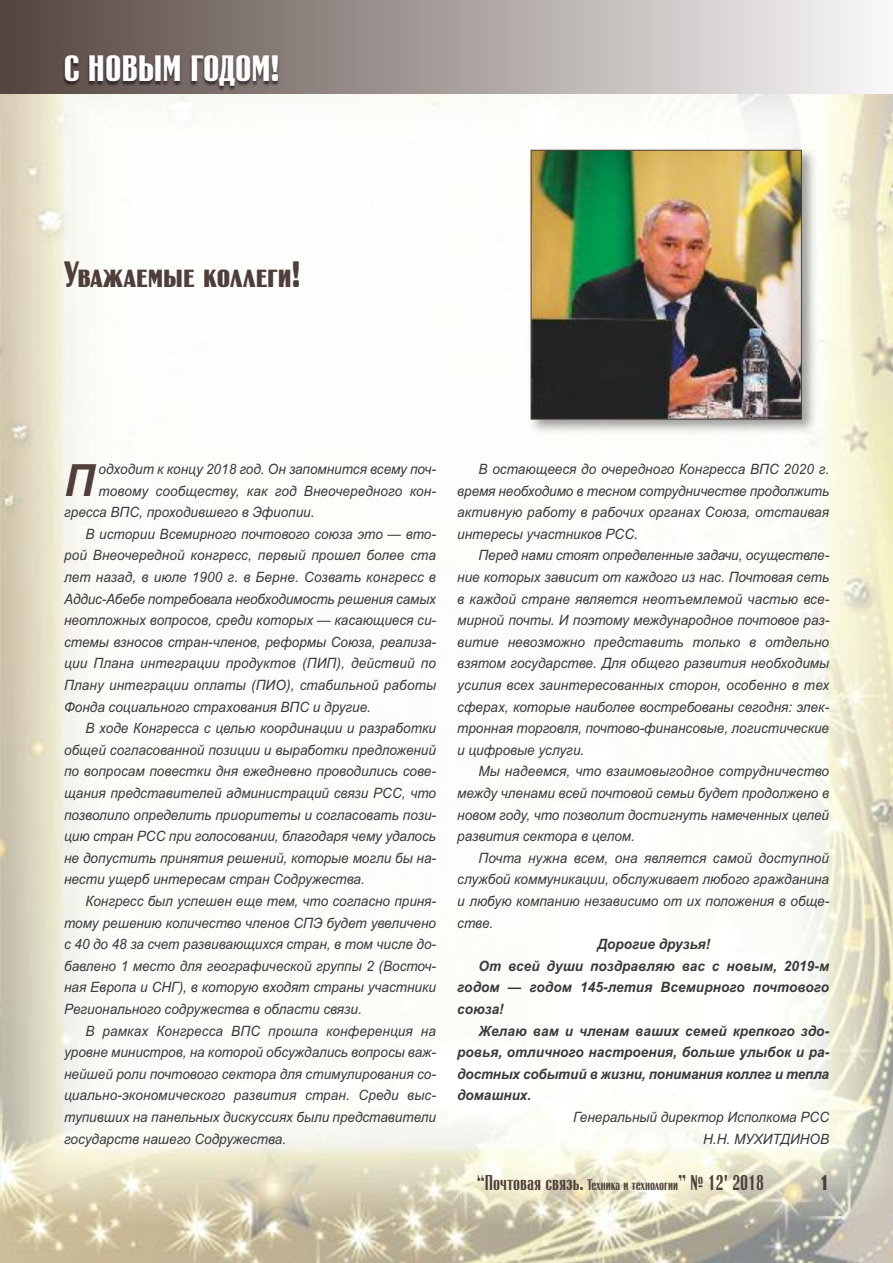
<style>
.page{position:relative;width:893px;height:1263px;background:#fff}
.page>*{position:absolute;margin:0;border:0;box-sizing:border-box;transform-origin:0 0}
.t1{font:italic 700 44.4px "Arial";color:#4f3f3a;scale:.95 1}
.t2{font:700 36px "Rubrica Small Caps";color:#4f3f3a}
.t3{font:700 36px "Rubrica";color:#fff}
.t4{font:21px "Rubrica";color:#4f3f3a}
.t5{font:700 21px "Rubrica";color:#4f3f3a}
.t6{font:italic 14.25px/21.6px "Arial";color:#39383a;text-align:justify;scale:.95 1}
.t7{font:italic 700 14.25px "Arial";letter-spacing:.005em;color:#39383a;scale:.95 1}
.s1{font-size:15px}
</style>
<div class="page">
<img style="left:0;top:94px;width:893px;height:1169px">
<div style="left:0;top:0;width:893px;height:94px;background:linear-gradient(to right,#54443f,#faf9f9)"></div>
<img style="left:58px;top:19px;width:780px;height:75px">
<img style="left:524px;top:143px;width:297px;height:296px">
<img style="left:533px;top:152px;width:267px;height:265px">
<div style="left:531px;top:150px;width:271px;height:269px;border:1px solid #4f3f3a"></div>
<h2 class="t3" style="left:64px;top:56px;width:217px">С НОВЫМ ГОДОМ!</h2>
<h2 class="t2" style="left:64px;top:253px;width:238px">Уважаемые коллеги!</h2>
<h1 class="t1" style="left:64px;top:454px;width:33px">П</h1>
<p class="t6" style="left:99px;top:458px;width:357px">одходит к концу 2018 год. Он запомнится всему поч-</p>
<p class="t6" style="left:99px;top:480px;width:357px">товому сообществу, как год Внеочередного кон-</p>
<p class="t6" style="left:64px;top:501px;width:265px">гресса ВПС, проходившего в Эфиопии.</p>
<p class="t6" style="left:85px;top:523px;width:371px">В истории Всемирного почтового союза это — вто-</p>
<p class="t6" style="left:64px;top:545px;width:393px">рой Внеочередной конгресс, первый прошел более ста</p>
<p class="t6" style="left:64px;top:566px;width:393px">лет назад, в июле 1900 г. в Берне. Созвать конгресс в</p>
<p class="t6" style="left:64px;top:588px;width:393px">Аддис-Абебе потребовала необходимость решения самых</p>
<p class="t6" style="left:64px;top:609px;width:393px">неотложных вопросов, среди которых — касающиеся си-</p>
<p class="t6" style="left:64px;top:631px;width:393px">стемы взносов стран-членов, реформы Союза, реализа-</p>
<p class="t6" style="left:64px;top:653px;width:393px">ции Плана интеграции продуктов (ПИП), действий по</p>
<p class="t6" style="left:64px;top:674px;width:393px">Плану интеграции оплаты (ПИО), стабильной работы</p>
<p class="t6" style="left:64px;top:696px;width:325px">Фонда социального страхования ВПС и другие.</p>
<p class="t6" style="left:85px;top:717px;width:371px">В ходе Конгресса с целью координации и разработки</p>
<p class="t6" style="left:64px;top:739px;width:393px">общей согласованной позиции и выработки предложений</p>
<p class="t6" style="left:64px;top:761px;width:393px">по вопросам повестки дня ежедневно проводились сове-</p>
<p class="t6" style="left:64px;top:782px;width:393px">щания представителей администраций связи РСС, что</p>
<p class="t6" style="left:64px;top:804px;width:393px">позволило определить приоритеты и согласовать пози-</p>
<p class="t6" style="left:64px;top:825px;width:393px">цию стран РСС при голосовании, благодаря чему удалось</p>
<p class="t6" style="left:64px;top:847px;width:393px">не допустить принятия решений, которые могли бы на-</p>
<p class="t6" style="left:64px;top:869px;width:318px">нести ущерб интересам стран Содружества.</p>
<p class="t6" style="left:85px;top:890px;width:371px">Конгресс был успешен еще тем, что согласно приня-</p>
<p class="t6" style="left:64px;top:912px;width:393px">тому решению количество членов СПЭ будет увеличено</p>
<p class="t6" style="left:64px;top:933px;width:393px">с 40 до 48 за счет развивающихся стран, в том числе до-</p>
<p class="t6" style="left:64px;top:955px;width:393px">бавлено 1 место для географической группы 2 (Восточ-</p>
<p class="t6" style="left:64px;top:977px;width:393px">ная Европа и СНГ), в которую входят страны участники</p>
<p class="t6" style="left:64px;top:998px;width:315px">Регионального содружества в области связи.</p>
<p class="t6" style="left:85px;top:1020px;width:371px">В рамках Конгресса ВПС прошла конференция на</p>
<p class="t6" style="left:64px;top:1041px;width:393px">уровне министров, на которой обсуждались вопросы важ-</p>
<p class="t6" style="left:64px;top:1063px;width:393px">нейшей роли почтового сектора для стимулирования со-</p>
<p class="t6" style="left:64px;top:1085px;width:393px">циально-экономического развития стран. Среди выс-</p>
<p class="t6" style="left:64px;top:1106px;width:393px">тупивших на панельных дискуссиях были представители</p>
<p class="t6" style="left:64px;top:1128px;width:235px">государств нашего Содружества.</p>
<p class="t6" style="left:457px;top:458px;width:393px;text-indent:21px">В остающееся до очередного Конгресса ВПС 2020 г. время необходимо в тесном сотрудничестве продолжить активную работу в рабочих органах Союза, отстаивая интересы участников РСС.</p>
<p class="t6" style="left:457px;top:545px;width:393px;text-indent:21px">Перед нами стоят определенные задачи, осуществле&shy;ние которых зависит от каждого из нас. Почтовая сеть в каждой стране является неотъемлемой частью все&shy;мирной почты. И поэтому международное почтовое раз&shy;витие невозможно представить только в отдельно взятом государстве. Для общего развития необходимы усилия всех заинтересованных сторон, особенно в тех сферах, которые наиболее востребованы сегодня: элек&shy;тронная торговля, почтово-финансовые, логистические и цифровые услуги.</p>
<p class="t6" style="left:457px;top:761px;width:393px;text-indent:21px">Мы надеемся, что взаимовыгодное сотрудничество между членами всей почтовой семьи будет продолжено в новом году, что позволит достигнуть намеченных целей развития сектора в целом.</p>
<p class="t6" style="left:457px;top:847px;width:393px;text-indent:21px">Почта нужна всем, она является самой доступной службой коммуникации, обслуживает любого гражданина и любую компанию независимо от их положения в обще&shy;стве.</p>
<p class="t7" style="left:597px;top:936px;width:120px">Дорогие друзья!</p>
<p class="t7" style="left:478px;top:957px;width:371px">От всей души поздравляю вас с новым, 2019-м</p>
<p class="t7" style="left:457px;top:979px;width:393px">годом — годом 145-летия Всемирного почтового</p>
<p class="t7" style="left:457px;top:1001px;width:50px">союза!</p>
<p class="t7" style="left:478px;top:1022px;width:370px">Желаю вам и членам ваших семей крепкого здо-</p>
<p class="t7" style="left:457px;top:1044px;width:392px">ровья, отличного настроения, больше улыбок и ра-</p>
<p class="t7" style="left:457px;top:1065px;width:393px">достных событий в жизни, понимания коллег и тепла</p>
<p class="t7" style="left:457px;top:1087px;width:79px">домашних.</p>
<p class="t6" style="left:573px;top:1106px;width:271px;text-align:right">Генеральный директор Исполкома РСС<br>Н.Н. МУХИТДИНОВ</p>
<h3 class="t4" style="left:477px;top:1174px;width:289px">“Почтовая связь. <span class="s1">Техника и технологии</span>” № 12' 2018</h3>
<h3 class="t5" style="left:820px;top:1174px;width:11px">1</h3>
</div>
